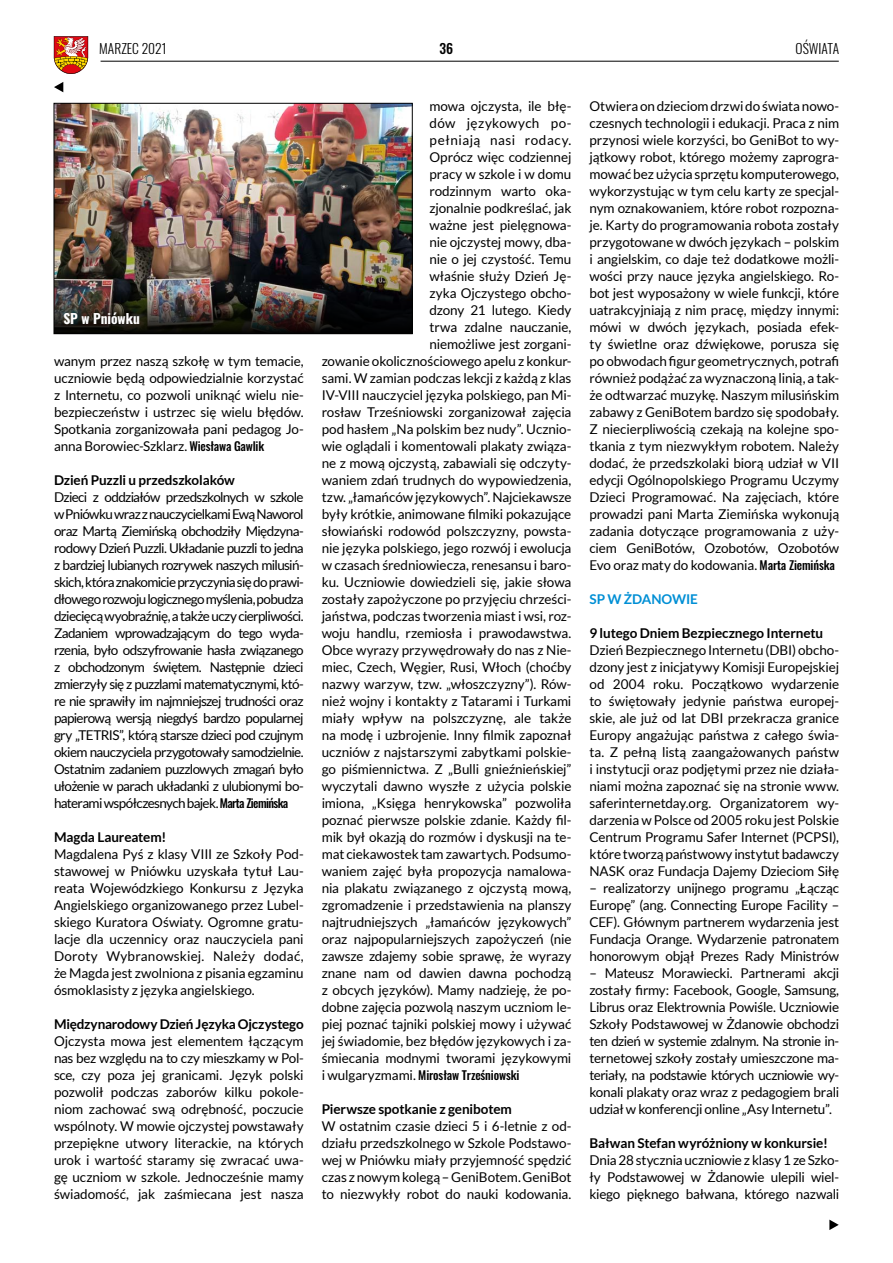
<style>
.page{position:relative;width:893px;height:1263px;background:#fff}
.page>*{position:absolute;margin:0;border:0;box-sizing:border-box;transform-origin:0 0}
.t1{font:13.5px/17px "Lato";letter-spacing:-.01em;color:#000;text-align:justify}
.t2{font:700 13.5px "Lato";letter-spacing:-.01em;color:#000}
.t3{font:300 13.5px "Oswald";color:#000}
.t4{font:700 13.5px "Lato";letter-spacing:-.01em;color:#008fd5}
.t5{font:700 13.5px "Oswald";color:#fff}
.t6{font:500 13.5px "Oswald";color:#000}
.t7{font:500 12px "Oswald";letter-spacing:-.01em;color:#000}
.s1{font-family:"Oswald";font-weight:500;font-size:12px}
.s2{font-family:"Lato";font-weight:400;font-size:13.5px}
</style>
<div class="page">
<hr style="left:101px;top:61px;width:738px;height:1px;background:#000">
<svg style="left:54px;top:36px;width:34px;height:38px"></svg>
<svg style="left:829px;top:1219px;width:10px;height:11px"></svg>
<svg style="left:54px;top:82px;width:9px;height:10px"></svg>
<img style="left:56px;top:105px;width:354px;height:187px">
<img style="left:54px;top:292px;width:359px;height:42px">
<p class="t3" style="left:99px;top:36px;width:69px">MARZEC 2021</p>
<p class="t6" style="left:439px;top:41px;width:15px">36</p>
<p class="t3" style="left:796px;top:36px;width:45px">OŚWIATA</p>
<p class="t5" style="left:63px;top:311px;width:78px">SP w Pniówku</p>
<p class="t1" style="left:54px;top:352px;width:251px">wanym przez naszą szkołę w tym temacie, uczniowie będą odpowiedzialnie korzystać z Internetu, co pozwoli uniknąć wielu nie&shy;bezpieczeństw i ustrzec się wielu błędów.<br>Spotkania zorganizowała pani pedagog Jo&shy;anna Borowiec-Szklarz. <span class="s1">Wiesława Gawlik</span></p>
<p class="t2" style="left:54px;top:472px;width:182px">Dzień Puzzli u przedszkolaków</p>
<p class="t1" style="left:54px;top:488px;width:251px">Dzieci z oddziałów przedszkolnych w szkole w Pniówku wraz z nauczycielkami Ewą Naworol oraz Martą Ziemińską obchodziły Międzyna&shy;rodowy Dzień Puzzli. Układanie puzzli to jedna z bardziej lubianych rozrywek naszych milusiń&shy;skich, która znakomicie przyczynia się do prawi&shy;dłowego rozwoju logicznego myślenia, pobudza dziecięcą wyobraźnię, a także uczy cierpliwości.<br>Zadaniem wprowadzającym do tego wyda&shy;rzenia, było odszyfrowanie hasła związanego z obchodzonym świętem. Następnie dzieci zmierzyły się z puzzlami matematycznymi, któ&shy;re nie sprawiły im najmniejszej trudności oraz papierową wersją niegdyś bardzo popularnej gry „TETRIS”, którą starsze dzieci pod czujnym okiem nauczyciela przygotowały samodzielnie.<br>Ostatnim zadaniem puzzlowych zmagań było ułożenie w parach układanki z ulubionymi bo&shy;haterami współczesnych bajek. <span class="s1">Marta Ziemińska</span></p>
<p class="t2" style="left:54px;top:829px;width:114px">Magda Laureatem!</p>
<p class="t1" style="left:54px;top:845px;width:251px">Magdalena Pyś z klasy VIII ze Szkoły Pod&shy;stawowej w Pniówku uzyskała tytuł Lau&shy;reata Wojewódzkiego Konkursu z Języka Angielskiego organizowanego przez Lubel&shy;skiego Kuratora Oświaty. Ogromne gratu&shy;lacje dla uczennicy oraz nauczyciela pani Doroty Wybranowskiej. Należy dodać, że Magda jest zwolniona z pisania egzaminu ósmoklasisty z języka angielskiego.</p>
<p class="t2" style="left:54px;top:1016px;width:251px">Międzynarodowy Dzień Języka Ojczystego</p>
<p class="t1" style="left:54px;top:1033px;width:251px">Ojczysta mowa jest elementem łączącym nas bez względu na to czy mieszkamy w Pol&shy;sce, czy poza jej granicami. Język polski pozwolił podczas zaborów kilku pokole&shy;niom zachować swą odrębność, poczucie wspólnoty. W mowie ojczystej powstawały przepiękne utwory literackie, na których urok i wartość staramy się zwracać uwa&shy;gę uczniom w szkole. Jednocześnie mamy świadomość, jak zaśmiecana jest nasza</p>
<p class="t1" style="left:322px;top:97px;width:251px;text-align:right">mowa ojczysta, ile błę-<br>dów językowych po-<br>pełniają nasi rodacy.<br>Oprócz więc codziennej<br>pracy w szkole i w domu<br>rodzinnym warto oka-<br>zjonalnie podkreślać, jak<br>ważne jest pielęgnowa-<br>nie ojczystej mowy, dba-<br>nie o jej czystość. Temu<br>właśnie służy Dzień Ję-<br>zyka Ojczystego obcho-<br>dzony 21 lutego. Kiedy<br>trwa zdalne nauczanie,<br>niemożliwe jest zorgani-<br>zowanie okolicznościowego apelu z konkur&shy;sami. W zamian podczas lekcji z każdą z klas IV-VIII nauczyciel języka polskiego, pan Mi&shy;rosław Trześniowski zorganizował zajęcia pod hasłem „Na polskim bez nudy”. Ucznio&shy;wie oglądali i komentowali plakaty związa&shy;ne z mową ojczystą, zabawiali się odczyty&shy;waniem zdań trudnych do wypowiedzenia, tzw. „łamańców językowych”. Najciekawsze były krótkie, animowane filmiki pokazujące słowiański rodowód polszczyzny, powsta&shy;nie języka polskiego, jego rozwój i ewolucja w czasach średniowiecza, renesansu i baro&shy;ku. Uczniowie dowiedzieli się, jakie słowa zostały zapożyczone po przyjęciu chrześci&shy;jaństwa, podczas tworzenia miast i wsi, roz&shy;woju handlu, rzemiosła i prawodawstwa.<br>Obce wyrazy przywędrowały do nas z Nie&shy;miec, Czech, Węgier, Rusi, Włoch (choćby nazwy warzyw, tzw. „włoszczyzny”). Rów&shy;nież wojny i kontakty z Tatarami i Turkami miały wpływ na polszczyznę, ale także na modę i uzbrojenie. Inny filmik zapoznał uczniów z najstarszymi zabytkami polskie&shy;go piśmiennictwa. Z „Bulli gnieźnieńskiej” wyczytali dawno wyszłe z użycia polskie imiona, „Księga henrykowska” pozwoliła poznać pierwsze polskie zdanie. Każdy fil&shy;mik był okazją do rozmów i dyskusji na te&shy;mat ciekawostek tam zawartych. Podsumo&shy;waniem zajęć była propozycja namalowa&shy;nia plakatu związanego z ojczystą mową, zgromadzenie i przedstawienia na planszy najtrudniejszych „łamańców językowych” oraz najpopularniejszych zapożyczeń (nie zawsze zdajemy sobie sprawę, że wyrazy znane nam od dawien dawna pochodzą z obcych języków). Mamy nadzieję, że po&shy;dobne zajęcia pozwolą naszym uczniom le&shy;piej poznać tajniki polskiej mowy i używać jej świadomie, bez błędów językowych i za&shy;śmiecania modnymi tworami językowymi</p>
<p class="t7" style="left:322px;top:1069px;width:199px"><span class="s2">i wulgaryzmami.</span> Mirosław Trześniowski</p>
<p class="t2" style="left:322px;top:1101px;width:192px">Pierwsze spotkanie z genibotem</p>
<p class="t1" style="left:322px;top:1118px;width:251px">W ostatnim czasie dzieci 5 i 6-letnie z od&shy;działu przedszkolnego w Szkole Podstawo&shy;wej w Pniówku miały przyjemność spędzić czas z nowym kolegą – GeniBotem. GeniBot to niezwykły robot do nauki kodowania.</p>
<p class="t1" style="left:589px;top:97px;width:251px">Otwiera on dzieciom drzwi do świata nowo&shy;czesnych technologii i edukacji. Praca z nim przynosi wiele korzyści, bo GeniBot to wy&shy;jątkowy robot, którego możemy zaprogra&shy;mować bez użycia sprzętu komputerowego, wykorzystując w tym celu karty ze specjal&shy;nym oznakowaniem, które robot rozpozna&shy;je. Karty do programowania robota zostały przygotowane w dwóch językach – polskim i angielskim, co daje też dodatkowe możli&shy;wości przy nauce języka angielskiego. Ro&shy;bot jest wyposażony w wiele funkcji, które uatrakcyjniają z nim pracę, między innymi: mówi w dwóch językach, posiada efek&shy;ty świetlne oraz dźwiękowe, porusza się po obwodach figur geometrycznych, potrafi również podążać za wyznaczoną linią, a tak&shy;że odtwarzać muzykę. Naszym milusińskim zabawy z GeniBotem bardzo się spodobały.<br>Z niecierpliwością czekają na kolejne spo&shy;tkania z tym niezwykłym robotem. Należy dodać, że przedszkolaki biorą udział w VII edycji Ogólnopolskiego Programu Uczymy Dzieci Programować. Na zajęciach, które prowadzi pani Marta Ziemińska wykonują zadania dotyczące programowania z uży&shy;ciem GeniBotów, Ozobotów, Ozobotów Evo oraz maty do kodowania. <span class="s1">Marta Ziemińska</span></p>
<p class="t4" style="left:589px;top:591px;width:110px">SP W ŻDANOWIE</p>
<p class="t2" style="left:589px;top:625px;width:235px">9 lutego Dniem Bezpiecznego Internetu</p>
<p class="t1" style="left:589px;top:641px;width:251px">Dzień Bezpiecznego Internetu (DBI) obcho&shy;dzony jest z inicjatywy Komisji Europejskiej od 2004 roku. Początkowo wydarzenie to świętowały jedynie państwa europej&shy;skie, ale już od lat DBI przekracza granice Europy angażując państwa z całego świa&shy;ta. Z pełną listą zaangażowanych państw i instytucji oraz podjętymi przez nie działa&shy;niami można zapoznać się na stronie www. saferinternetday.org. Organizatorem wy&shy;darzenia w Polsce od 2005 roku jest Polskie Centrum Programu Safer Internet (PCPSI), które tworzą państwowy instytut badawczy NASK oraz Fundacja Dajemy Dzieciom Siłę</p>
<p class="t1" style="left:589px;top:880px;width:251px">– realizatorzy unijnego programu „Łącząc Europę” (ang. Connecting Europe Facility – CEF). Głównym partnerem wydarzenia jest Fundacja Orange. Wydarzenie patronatem honorowym objął Prezes Rady Ministrów</p>
<p class="t1" style="left:589px;top:965px;width:251px">– Mateusz Morawiecki. Partnerami akcji zostały firmy: Facebook, Google, Samsung, Librus oraz Elektrownia Powiśle. Uczniowie Szkoły Podstawowej w Żdanowie obchodzi ten dzień w systemie zdalnym. Na stronie in&shy;ternetowej szkoły zostały umieszczone ma&shy;teriały, na podstawie których uczniowie wy&shy;konali plakaty oraz wraz z pedagogiem brali udział w konferencji online „Asy Internetu”.</p>
<p class="t2" style="left:589px;top:1135px;width:240px">Bałwan Stefan wyróżniony w konkursie!</p>
<p class="t1" style="left:589px;top:1152px;width:251px">Dnia 28 stycznia uczniowie z klasy 1 ze Szko&shy;ły Podstawowej w Żdanowie ulepili wiel&shy;kiego pięknego bałwana, którego nazwali</p>
</div>
